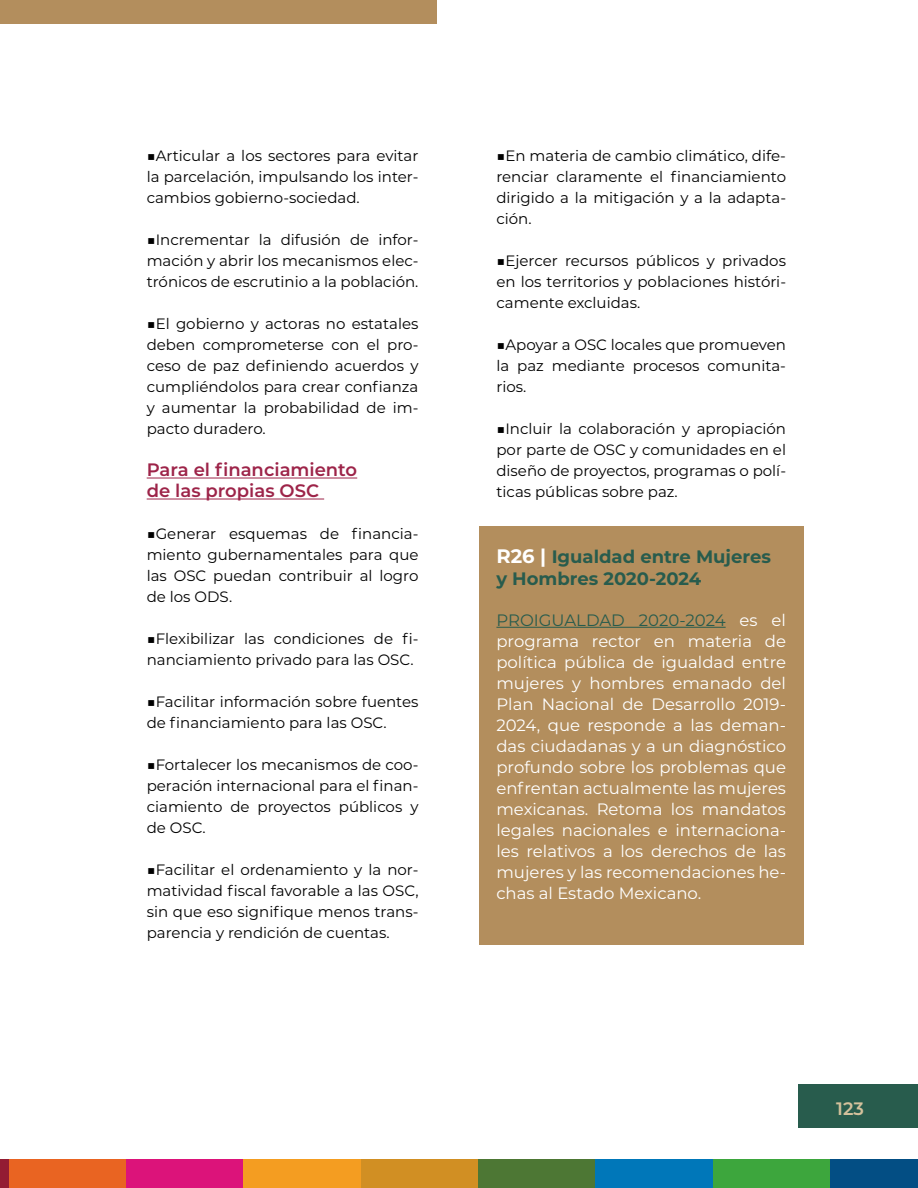
<style>
.page{position:relative;width:918px;height:1188px;background:#fff}
.page>*{position:absolute;margin:0;border:0;box-sizing:border-box;transform-origin:0 0}
.t1{font:700 18px/22.5px "Montserrat";color:#285c4d}
.t2{font:600 18px/21px "Montserrat";color:#9d2449}
.t3{font:600 18px "Montserrat";color:#d4c19c}
.t4{font:16.5px/21px "Montserrat";color:#fff;text-align:justify}
.t5{font:15px/21px "Montserrat";color:#000;text-align:justify}
.s1{font-size:19.5px;color:#fff}
.s2{color:#285c4d}
</style>
<div class="page">
<div style="left:480px;top:526px;width:324px;height:419px;background:#b38e5d"></div>
<div style="left:0;top:1159px;width:9px;height:29px;background:#931c33"></div>
<div style="left:9px;top:1159px;width:117px;height:29px;background:#e96422"></div>
<div style="left:126px;top:1159px;width:118px;height:29px;background:#dc137a"></div>
<div style="left:244px;top:1159px;width:117px;height:29px;background:#f49d21"></div>
<div style="left:361px;top:1159px;width:117px;height:29px;background:#d18f23"></div>
<div style="left:478px;top:1159px;width:118px;height:29px;background:#4d7734"></div>
<div style="left:596px;top:1159px;width:117px;height:29px;background:#0077b9"></div>
<div style="left:713px;top:1159px;width:117px;height:29px;background:#3da63d"></div>
<div style="left:830px;top:1159px;width:88px;height:29px;background:#034e84"></div>
<hr style="left:147px;top:478px;width:210px;height:1px;background:#9d2449">
<hr style="left:147px;top:499px;width:177px;height:1px;background:#9d2449">
<hr style="left:496px;top:627px;width:230px;height:1px;background:#285c4d">
<div style="left:0;top:0;width:437px;height:24px;background:#b38e5d"></div>
<div style="left:799px;top:1084px;width:119px;height:44px;background:#285c4d"></div>
<p class="t5" style="left:147px;top:145px;width:273px">■Articular a los sectores para evitar la parcelación, impulsando los inter&shy;cambios gobierno-sociedad.</p>
<p class="t5" style="left:147px;top:229px;width:273px">■Incrementar la difusión de infor&shy;mación y abrir los mecanismos elec&shy;trónicos de escrutinio a la población.</p>
<p class="t5" style="left:147px;top:313px;width:273px">■El gobierno y actoras no estatales deben comprometerse con el pro&shy;ceso de paz definiendo acuerdos y cumpliéndolos para crear confianza y aumentar la probabilidad de im&shy;pacto duradero.</p>
<p class="t2" style="left:147px;top:459px;width:212px">Para el financiamiento de las propias OSC</p>
<p class="t5" style="left:147px;top:523px;width:273px">■Generar esquemas de financia&shy;miento gubernamentales para que las OSC puedan contribuir al logro de los ODS.</p>
<p class="t5" style="left:147px;top:628px;width:273px">■Flexibilizar las condiciones de fi&shy;nanciamiento privado para las OSC.</p>
<p class="t5" style="left:147px;top:691px;width:273px">■Facilitar información sobre fuentes de financiamiento para las OSC.</p>
<p class="t5" style="left:147px;top:754px;width:273px">■Fortalecer los mecanismos de coo&shy;peración internacional para el finan&shy;ciamiento de proyectos públicos y de OSC.</p>
<p class="t5" style="left:147px;top:859px;width:273px">■Facilitar el ordenamiento y la nor&shy;matividad fiscal favorable a las OSC, sin que eso signifique menos trans&shy;parencia y rendición de cuentas.</p>
<p class="t5" style="left:496px;top:145px;width:291px">■En materia de cambio climático, dife&shy;renciar claramente el financiamiento dirigido a la mitigación y a la adapta&shy;ción.</p>
<p class="t5" style="left:496px;top:250px;width:291px">■Ejercer recursos públicos y privados en los territorios y poblaciones históri&shy;camente excluidas.</p>
<p class="t5" style="left:496px;top:334px;width:291px">■Apoyar a OSC locales que promueven la paz mediante procesos comunita&shy;rios.</p>
<p class="t5" style="left:496px;top:418px;width:291px">■Incluir la colaboración y apropiación por parte de OSC y comunidades en el diseño de proyectos, programas o polí&shy;ticas públicas sobre paz.</p>
<p class="t1" style="left:496px;top:544px;width:276px"><span class="s1">R26 |</span> Igualdad entre Mujeres y Hombres 2020-2024</p>
<p class="t4" style="left:496px;top:609px;width:291px"><span class="s2">PROIGUALDAD 2020-2024</span> es el programa rector en materia de política pública de igualdad entre mujeres y hombres emanado del Plan Nacional de Desarrollo 2019- 2024, que responde a las deman&shy;das ciudadanas y a un diagnóstico profundo sobre los problemas que enfrentan actualmente las mujeres mexicanas. Retoma los mandatos legales nacionales e internaciona&shy;les relativos a los derechos de las mujeres y las recomendaciones he&shy;chas al Estado Mexicano.</p>
<p class="t3" style="left:836px;top:1096px;width:29px">123</p>
</div>
